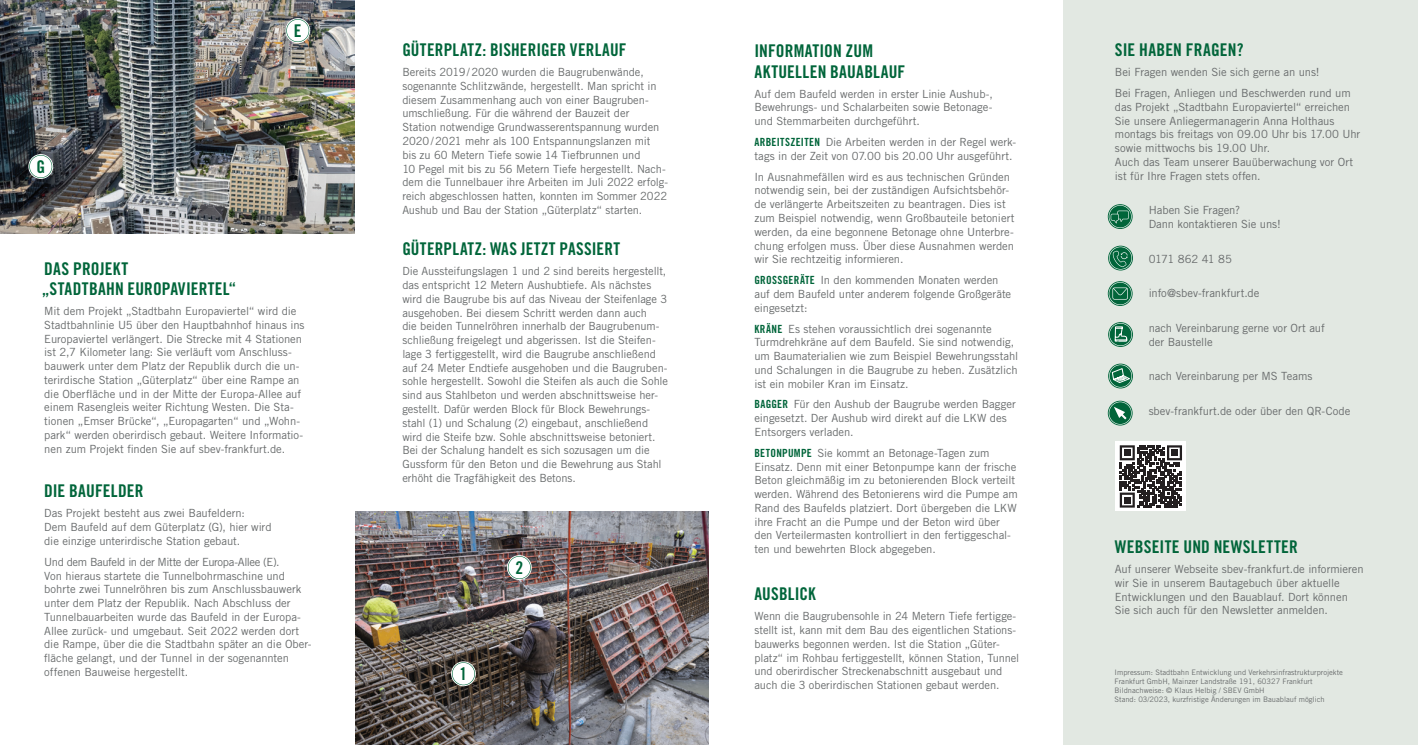
<style>
.page{position:relative;width:1418px;height:745px;background:#fff}
.page>*{position:absolute;margin:0;border:0;box-sizing:border-box;transform-origin:0 0}
.t1{font:17.5px/21px "Trade Gothic LT Std Bd Cn 20";letter-spacing:.01em;color:#01653a}
.t2{font:11.25px/13.8px "Trade Gothic LT Std";letter-spacing:-.005em;color:#686b6c}
.t3{font:11.25px "Trade Gothic LT Std Bd Cn 20";color:#01653a}
.t4{font:11.25px "Trade Gothic LT Std";letter-spacing:-.04em;color:#686b6c}
.t5{font:7.5px/9px "Trade Gothic LT Std";color:#686b6c}
.s1{font-family:"Trade Gothic LT Std Bd Cn 20";color:#01653a}
</style>
<div class="page">
<div style="left:1063px;top:0;width:354px;height:744px;background:#e2e8e2"></div>
<img style="left:355px;top:511px;width:354px;height:233px">
<svg style="left:1107px;top:204px;width:25px;height:25px"></svg>
<svg style="left:1108px;top:205px;width:23px;height:23px"></svg>
<svg style="left:1108px;top:245px;width:24px;height:25px"></svg>
<svg style="left:1109px;top:246px;width:23px;height:23px"></svg>
<svg style="left:1107px;top:281px;width:25px;height:25px"></svg>
<svg style="left:1108px;top:282px;width:23px;height:23px"></svg>
<svg style="left:1107px;top:400px;width:25px;height:25px"></svg>
<svg style="left:1108px;top:401px;width:23px;height:23px"></svg>
<svg style="left:1108px;top:363px;width:24px;height:25px"></svg>
<svg style="left:1109px;top:364px;width:23px;height:23px"></svg>
<div style="left:1115px;top:440px;width:71px;height:70px;background:#fff"></div>
<svg style="left:1119px;top:445px;width:62px;height:62px"></svg>
<div style="left:1124px;top:449px;width:6px;height:7px;background:#231f20"></div>
<div style="left:1171px;top:449px;width:6px;height:7px;background:#231f20"></div>
<div style="left:1124px;top:496px;width:6px;height:7px;background:#231f20"></div>
<svg style="left:451px;top:661px;width:25px;height:24px"></svg>
<svg style="left:452px;top:661px;width:23px;height:23px"></svg>
<img style="left:0;top:0;width:354px;height:233px">
<svg style="left:28px;top:154px;width:25px;height:25px"></svg>
<svg style="left:29px;top:155px;width:23px;height:23px"></svg>
<svg style="left:285px;top:18px;width:25px;height:25px"></svg>
<svg style="left:286px;top:19px;width:23px;height:23px"></svg>
<svg style="left:507px;top:554px;width:24px;height:25px"></svg>
<svg style="left:508px;top:555px;width:23px;height:23px"></svg>
<svg style="left:1108px;top:322px;width:24px;height:25px"></svg>
<svg style="left:1109px;top:323px;width:23px;height:23px"></svg>
<h1 class="t1" style="left:36px;top:156px;width:10px">G</h1>
<h1 class="t1" style="left:294px;top:20px;width:9px">E</h1>
<h1 class="t1" style="left:44px;top:258px;width:85px">DAS PROJEKT</h1>
<p class="t2" style="left:44px;top:304px;width:262px">Mit dem Projekt „Stadtbahn Europaviertel“ wird die Stadtbahnlinie U5 über den Hauptbahnhof hinaus ins Europaviertel verlängert. Die Strecke mit 4 Stationen ist 2,7 Kilometer lang: Sie verläuft vom Anschluss&shy;bauwerk unter dem Platz der Republik durch die un&shy;terirdische Station „Güterplatz“ über eine Rampe an die Oberfläche und in der Mitte der Europa-Allee auf einem Rasengleis weiter Richtung Westen. Die Sta&shy;tionen „Emser Brücke“, „Europagarten“ und „Wohn&shy;park“ werden oberirdisch gebaut. Weitere Informatio&shy;nen zum Projekt finden Sie auf sbev-frankfurt.de.</p>
<h1 class="t1" style="left:44px;top:480px;width:101px">DIE BAUFELDER</h1>
<p class="t2" style="left:44px;top:506px;width:229px">Das Projekt besteht aus zwei Baufeldern:<br>Dem Baufeld auf dem Güterplatz (G), hier wird die einzige unterirdische Station gebaut.</p>
<p class="t2" style="left:44px;top:554px;width:269px">Und dem Baufeld in der Mitte der Europa-Allee (E).<br>Von hieraus startete die Tunnelbohrmaschine und bohrte zwei Tunnelröhren bis zum Anschlussbauwerk unter dem Platz der Republik. Nach Abschluss der Tunnelbauarbeiten wurde das Baufeld in der Europa-Allee zurück- und umgebaut. Seit 2022 werden dort die Rampe, über die die Stadtbahn später an die Ober&shy;fläche gelangt, und der Tunnel in der sogenannten offenen Bauweise hergestellt.</p>
<h1 class="t1" style="left:42px;top:278px;width:196px">„STADTBAHN EUROPAVIERTEL“</h1>
<h1 class="t1" style="left:402px;top:39px;width:225px">GÜTERPLATZ: BISHERIGER VERLAUF</h1>
<p class="t2" style="left:402px;top:65px;width:267px">Bereits 2019/2020 wurden die Baugrubenwände, sogenannte Schlitzwände, hergestellt. Man spricht in diesem Zusammenhang auch von einer Baugruben&shy;umschließung. Für die während der Bauzeit der<br>Station notwendige Grundwasserentspannung wurden 2020/2021 mehr als 100 Entspannungslanzen mit<br>bis zu 60 Metern Tiefe sowie 14 Tiefbrunnen und<br>10 Pegel mit bis zu 56 Metern Tiefe hergestellt. Nach&shy;dem die Tunnelbauer ihre Arbeiten im Juli 2022 erfolg&shy;reich abgeschlossen hatten, konnten im Sommer 2022<br>Aushub und Bau der Station „Güterplatz“ starten.</p>
<h1 class="t1" style="left:402px;top:238px;width:219px">GÜTERPLATZ: WAS JETZT PASSIERT</h1>
<p class="t2" style="left:402px;top:264px;width:267px">Die Aussteifungslagen 1 und 2 sind bereits hergestellt, das entspricht 12 Metern Aushubtiefe. Als nächstes wird die Baugrube bis auf das Niveau der Steifenlage 3 ausgehoben. Bei diesem Schritt werden dann auch<br>die beiden Tunnelröhren innerhalb der Baugrubenum&shy;schließung freigelegt und abgerissen. Ist die Steifen&shy;lage 3 fertiggestellt, wird die Baugrube anschließend auf 24 Meter Endtiefe ausgehoben und die Baugruben&shy;sohle hergestellt. Sowohl die Steifen als auch die Sohle sind aus Stahlbeton und werden abschnittsweise her&shy;gestellt. Dafür werden Block für Block Bewehrungs&shy;stahl (1) und Schalung (2) eingebaut, anschließend wird die Steife bzw. Sohle abschnittsweise betoniert.<br>Bei der Schalung handelt es sich sozusagen um die Gussform für den Beton und die Bewehrung aus Stahl erhöht die Tragfähigkeit des Betons.</p>
<h1 class="t1" style="left:459px;top:662px;width:9px">1</h1>
<h1 class="t1" style="left:515px;top:556px;width:9px">2</h1>
<h1 class="t1" style="left:754px;top:40px;width:152px">INFORMATION ZUM<br>AKTUELLEN BAUABLAUF</h1>
<p class="t2" style="left:754px;top:87px;width:240px;text-align:justify">Auf dem Baufeld werden in erster Linie Aushub-, Bewehrungs- und Schalarbeiten sowie Betonage&shy;und Stemmarbeiten durchgeführt.</p>
<p class="t3" style="left:754px;top:135px;width:11px">ARBEITSZEITEN</p>
<p class="t2" style="left:754px;top:135px;width:263px;text-indent:71px">Die Arbeiten werden in der Regel werk&shy;tags in der Zeit von 07.00 bis 20.00 Uhr ausgeführt.</p>
<p class="t2" style="left:754px;top:169px;width:261px">In Ausnahmefällen wird es aus technischen Gründen notwendig sein, bei der zuständigen Aufsichtsbehör&shy;de verlängerte Arbeitszeiten zu beantragen. Dies ist zum Beispiel notwendig, wenn Großbauteile betoniert werden, da eine begonnene Betonage ohne Unterbre&shy;chung erfolgen muss. Über diese Ausnahmen werden wir Sie rechtzeitig informieren.</p>
<p class="t2" style="left:754px;top:273px;width:258px"><span class="s1">GROSSGERÄTE</span> In den kommenden Monaten werden auf dem Baufeld unter anderem folgende Großgeräte eingesetzt:</p>
<p class="t2" style="left:754px;top:321px;width:265px"><span class="s1">KRÄNE</span> Es stehen voraussichtlich drei sogenannte Turmdrehkräne auf dem Baufeld. Sie sind notwendig, um Baumaterialien wie zum Beispiel Bewehrungsstahl und Schalungen in die Baugrube zu heben. Zusätzlich ist ein mobiler Kran im Einsatz.</p>
<p class="t3" style="left:754px;top:397px;width:12px">BAGGER</p>
<p class="t2" style="left:754px;top:397px;width:263px;text-indent:39px">Für den Aushub der Baugrube werden Bagger eingesetzt. Der Aushub wird direkt auf die LKW des<br>Entsorgers verladen.</p>
<p class="t3" style="left:754px;top:445px;width:12px">BETONPUMPE</p>
<p class="t2" style="left:754px;top:445px;width:265px;text-indent:63px">Sie kommt an Betonage-Tagen zum Einsatz. Denn mit einer Betonpumpe kann der frische Beton gleichmäßig im zu betonierenden Block verteilt werden. Während des Betonierens wird die Pumpe am Rand des Baufelds platziert. Dort übergeben die LKW ihre Fracht an die Pumpe und der Beton wird über den Verteilermasten kontrolliert in den fertiggeschal&shy;ten und bewehrten Block abgegeben.</p>
<h1 class="t1" style="left:754px;top:583px;width:63px">AUSBLICK</h1>
<p class="t2" style="left:754px;top:609px;width:266px">Wenn die Baugrubensohle in 24 Metern Tiefe fertigge&shy;stellt ist, kann mit dem Bau des eigentlichen Stations&shy;bauwerks begonnen werden. Ist die Station „Güter&shy;platz“ im Rohbau fertiggestellt, können Station, Tunnel und oberirdischer Streckenabschnitt ausgebaut und auch die 3 oberirdischen Stationen gebaut werden.</p>
<h1 class="t1" style="left:1114px;top:39px;width:130px">SIE HABEN FRAGEN?</h1>
<p class="t2" style="left:1114px;top:61px;width:237px;line-height:20.9px">Bei Fragen wenden Sie sich gerne an uns!<br>Bei Fragen, Anliegen und Beschwerden rund um</p>
<p class="t2" style="left:1114px;top:100px;width:247px">das Projekt „Stadtbahn Europaviertel“ erreichen Sie unsere Anliegermanagerin Anna Holthaus montags bis freitags von 09.00 Uhr bis 17.00 Uhr sowie mittwochs bis 19.00 Uhr.<br>Auch das Team unserer Bauüberwachung vor Ort ist für Ihre Fragen stets offen.</p>
<p class="t2" style="left:1148px;top:203px;width:134px">Haben Sie Fragen?<br>Dann kontaktieren Sie uns!</p>
<p class="t4" style="left:1148px;top:251px;width:85px">0171 862 41 85</p>
<p class="t2" style="left:1148px;top:286px;width:112px">info@sbev-frankfurt.de</p>
<p class="t2" style="left:1148px;top:320px;width:178px">nach Vereinbarung gerne vor Ort auf der Baustelle</p>
<p class="t2" style="left:1148px;top:369px;width:165px">nach Vereinbarung per MS Teams</p>
<p class="t2" style="left:1148px;top:403px;width:203px">sbev-frankfurt.de oder über den QR-Code</p>
<h1 class="t1" style="left:1114px;top:535px;width:185px">WEBSEITE UND NEWSLETTER</h1>
<p class="t2" style="left:1114px;top:561px;width:250px">Auf unserer Webseite sbev-frankfurt.de informieren wir Sie in unserem Bautagebuch über aktuelle Entwicklungen und den Bauablauf. Dort können Sie sich auch für den Newsletter anmelden.</p>
<p class="t5" style="left:1114px;top:667px;width:230px">Impressum: Stadtbahn Entwicklung und Verkehrsinfrastrukturprojekte Frankfurt GmbH, Mainzer Landstraße 191, 60327 Frankfurt Bildnachweise: © Klaus Helbig / SBEV GmbH<br>Stand: 03/2023, kurzfristige Änderungen im Bauablauf möglich</p>
</div>
